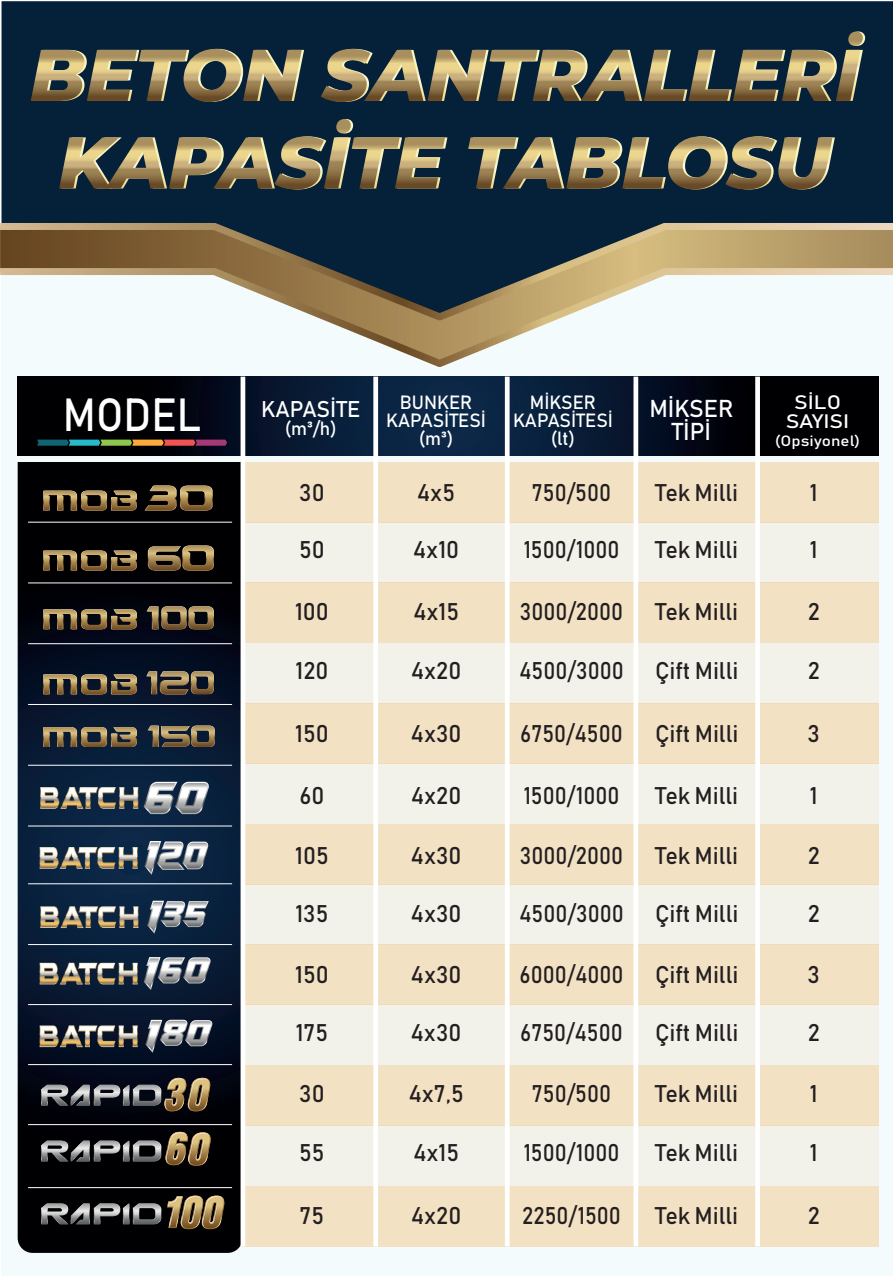
<style>
.page{position:relative;width:893px;height:1276px;background:#fff}
.page>*{position:absolute;margin:0;border:0;box-sizing:border-box;transform-origin:0 0}
.t1{font:45.75px "Bahnschrift";color:#fff;scale:.93 1}
.t2{font:24.15px/23.2px "Bahnschrift";color:#fff;text-align:center}
.t3{font:23.85px "Bahnschrift";color:#231f20}
.t4{font:23.85px "Bahnschrift";color:#231f20;scale:.91 1}
.t5{font:22.5px "Bahnschrift";color:#fff}
.t6{font:19.2px/18.6px "Bahnschrift";color:#fff;text-align:center;scale:1.15 1}
.t7{font:18.9px/18.3px "Bahnschrift";color:#fff;text-align:center}
.t8{font:14.7px "Bahnschrift";color:#fff;scale:1.15 1}
</style>
<div class="page">
<div style="left:1px;top:200px;width:892px;height:1076px;background:#f3fbfc"></div>
<div style="left:2px;top:1px;width:891px;height:222px;background:#052039"></div>
<svg style="left:0;top:223px;width:893px;height:144px"></svg>
<svg style="left:0;top:226px;width:893px;height:137px"></svg>
<svg style="left:0;top:230px;width:893px;height:130px"></svg>
<div style="left:227px;top:462px;width:652px;height:60px;background:#f3e1c4"></div>
<div style="left:227px;top:522px;width:652px;height:60px;background:#f3f2ea"></div>
<div style="left:227px;top:582px;width:652px;height:61px;background:#f3e1c4"></div>
<div style="left:227px;top:643px;width:652px;height:60px;background:#f3f2ea"></div>
<div style="left:227px;top:703px;width:652px;height:60px;background:#f3e1c4"></div>
<div style="left:227px;top:763px;width:652px;height:60px;background:#f3f2ea"></div>
<div style="left:227px;top:824px;width:652px;height:60px;background:#f3e1c4"></div>
<div style="left:227px;top:884px;width:652px;height:60px;background:#f3f2ea"></div>
<div style="left:227px;top:944px;width:652px;height:60px;background:#f3e1c4"></div>
<div style="left:227px;top:1004px;width:652px;height:61px;background:#f3f2ea"></div>
<div style="left:227px;top:1065px;width:652px;height:60px;background:#f3e1c4"></div>
<div style="left:227px;top:1186px;width:652px;height:60px;background:#f3e1c4"></div>
<div style="left:227px;top:1125px;width:652px;height:60px;background:#f3f2ea"></div>
<svg style="left:18px;top:376px;width:861px;height:80px;background:#061327"></svg>
<svg style="left:23px;top:381px;width:214px;height:71px;background:#0a0b0f"></svg>
<svg style="left:18px;top:462px;width:225px;height:791px;background:#071121"></svg>
<svg style="left:145px;top:485px;width:68px;height:25px;background:#6b5736"></svg>
<svg style="left:43px;top:491px;width:94px;height:19px;background:#6e5a37"></svg>
<svg style="left:43px;top:550px;width:94px;height:20px;background:#6d5938"></svg>
<svg style="left:148px;top:545px;width:66px;height:25px;background:#745f3c"></svg>
<svg style="left:43px;top:674px;width:94px;height:20px;background:#706147"></svg>
<svg style="left:146px;top:671px;width:68px;height:23px;background:#6c5e47"></svg>
<svg style="left:43px;top:727px;width:94px;height:20px;background:#73654b"></svg>
<svg style="left:148px;top:725px;width:67px;height:22px"></svg>
<svg style="left:43px;top:609px;width:94px;height:20px;background:#6f5d3e"></svg>
<svg style="left:146px;top:606px;width:68px;height:23px;background:#6a593e"></svg>
<svg style="left:40px;top:906px;width:98px;height:22px;background:#84837b"></svg>
<svg style="left:147px;top:900px;width:62px;height:33px;background:#717c89"></svg>
<svg style="left:40px;top:962px;width:98px;height:22px;background:#817f76"></svg>
<svg style="left:144px;top:957px;width:67px;height:33px;background:#737b86"></svg>
<svg style="left:40px;top:1025px;width:98px;height:22px;background:#827c71"></svg>
<svg style="left:145px;top:1019px;width:68px;height:34px;background:#6f757e"></svg>
<svg style="left:40px;top:787px;width:98px;height:22px;background:#84847c"></svg>
<svg style="left:144px;top:782px;width:65px;height:32px"></svg>
<svg style="left:40px;top:847px;width:98px;height:21px"></svg>
<svg style="left:145px;top:841px;width:64px;height:34px"></svg>
<div style="left:373px;top:377px;width:5px;height:869px;background:#fff"></div>
<hr style="left:241px;top:377px;width:4px;height:869px;background:#fff">
<div style="left:505px;top:377px;width:5px;height:869px;background:#fff"></div>
<div style="left:633px;top:377px;width:5px;height:869px;background:#fff"></div>
<div style="left:755px;top:377px;width:5px;height:869px;background:#fff"></div>
<svg style="left:41px;top:1131px;width:171px;height:36px;background:#4a453d"></svg>
<svg style="left:41px;top:1195px;width:184px;height:35px;background:#504a3f"></svg>
<svg style="left:41px;top:1078px;width:170px;height:34px;background:#4f4b48"></svg>
<hr style="left:28px;top:522px;width:204px;height:1px;background:#fff">
<hr style="left:28px;top:582px;width:204px;height:1px;background:#fff">
<hr style="left:28px;top:643px;width:204px;height:1px;background:#fff">
<hr style="left:28px;top:704px;width:204px;height:1px;background:#fff">
<hr style="left:28px;top:765px;width:204px;height:1px;background:#fff">
<hr style="left:28px;top:825px;width:204px;height:1px;background:#fff">
<hr style="left:28px;top:883px;width:204px;height:1px;background:#fff">
<hr style="left:28px;top:944px;width:204px;height:1px;background:#fff">
<hr style="left:28px;top:1004px;width:204px;height:1px;background:#fff">
<hr style="left:28px;top:1064px;width:204px;height:1px;background:#fff">
<hr style="left:28px;top:1124px;width:204px;height:1px;background:#fff">
<hr style="left:28px;top:1187px;width:204px;height:1px;background:#fff">
<svg style="left:31px;top:49px;width:273px;height:53px;background:#746f57"></svg>
<svg style="left:321px;top:32px;width:544px;height:70px;background:#53574e"></svg>
<svg style="left:59px;top:119px;width:388px;height:70px;background:#56594f"></svg>
<svg style="left:468px;top:136px;width:367px;height:53px;background:#6c6955"></svg>
<h1 class="t1" style="left:63px;top:386px;width:150px">MODEL</h1>
<p class="t5" style="left:261px;top:395px;width:101px">KAPASİTE</p>
<p class="t7" style="left:285px;top:419px;width:53px">(m³/h)</p>
<p class="t7" style="left:386px;top:393px;width:101px">BUNKER<br>KAPASİTESİ (m³)</p>
<p class="t7" style="left:513px;top:393px;width:101px">MİKSER<br>KAPASİTESİ (lt)</p>
<p class="t2" style="left:649px;top:396px;width:86px">MİKSER<br>TİPİ</p>
<p class="t6" style="left:786px;top:393px;width:57px">SİLO<br>SAYISI</p>
<p class="t8" style="left:775px;top:432px;width:76px">(Opsiyonel)</p>
<p class="t3" style="left:299px;top:477px;width:27px">30</p>
<p class="t3" style="left:417px;top:477px;width:40px">4x5</p>
<p class="t4" style="left:532px;top:477px;width:89px">750/500</p>
<p class="t3" style="left:655px;top:477px;width:84px">Tek Milli</p>
<p class="t3" style="left:810px;top:477px;width:9px">1</p>
<p class="t3" style="left:299px;top:534px;width:27px">50</p>
<p class="t3" style="left:413px;top:534px;width:48px">4x10</p>
<p class="t4" style="left:524px;top:534px;width:107px">1500/1000</p>
<p class="t3" style="left:655px;top:534px;width:84px">Tek Milli</p>
<p class="t3" style="left:810px;top:534px;width:9px">1</p>
<p class="t3" style="left:295px;top:597px;width:35px">100</p>
<p class="t3" style="left:413px;top:597px;width:48px">4x15</p>
<p class="t4" style="left:520px;top:597px;width:115px">3000/2000</p>
<p class="t3" style="left:655px;top:597px;width:84px">Tek Milli</p>
<p class="t3" style="left:808px;top:597px;width:14px">2</p>
<p class="t3" style="left:295px;top:655px;width:34px">120</p>
<p class="t3" style="left:411px;top:655px;width:52px">4x20</p>
<p class="t4" style="left:519px;top:655px;width:116px">4500/3000</p>
<p class="t3" style="left:655px;top:655px;width:85px">Çift Milli</p>
<p class="t3" style="left:808px;top:655px;width:14px">2</p>
<p class="t3" style="left:295px;top:718px;width:35px">150</p>
<p class="t3" style="left:411px;top:718px;width:52px">4x30</p>
<p class="t4" style="left:520px;top:718px;width:114px">6750/4500</p>
<p class="t3" style="left:655px;top:718px;width:85px">Çift Milli</p>
<p class="t3" style="left:807px;top:718px;width:14px">3</p>
<p class="t3" style="left:299px;top:781px;width:27px">60</p>
<p class="t3" style="left:411px;top:781px;width:52px">4x20</p>
<p class="t4" style="left:524px;top:781px;width:107px">1500/1000</p>
<p class="t3" style="left:655px;top:781px;width:84px">Tek Milli</p>
<p class="t3" style="left:810px;top:781px;width:9px">1</p>
<p class="t3" style="left:295px;top:840px;width:35px">105</p>
<p class="t3" style="left:411px;top:840px;width:52px">4x30</p>
<p class="t4" style="left:520px;top:840px;width:115px">3000/2000</p>
<p class="t3" style="left:655px;top:840px;width:84px">Tek Milli</p>
<p class="t3" style="left:808px;top:840px;width:14px">2</p>
<p class="t3" style="left:295px;top:898px;width:35px">135</p>
<p class="t3" style="left:411px;top:898px;width:52px">4x30</p>
<p class="t4" style="left:519px;top:898px;width:116px">4500/3000</p>
<p class="t3" style="left:655px;top:898px;width:85px">Çift Milli</p>
<p class="t3" style="left:808px;top:898px;width:14px">2</p>
<p class="t3" style="left:295px;top:959px;width:35px">150</p>
<p class="t3" style="left:411px;top:959px;width:52px">4x30</p>
<p class="t4" style="left:520px;top:959px;width:116px">6000/4000</p>
<p class="t3" style="left:655px;top:959px;width:85px">Çift Milli</p>
<p class="t3" style="left:807px;top:959px;width:14px">3</p>
<p class="t3" style="left:296px;top:1018px;width:34px">175</p>
<p class="t3" style="left:411px;top:1018px;width:52px">4x30</p>
<p class="t4" style="left:520px;top:1018px;width:114px">6750/4500</p>
<p class="t3" style="left:655px;top:1018px;width:85px">Çift Milli</p>
<p class="t3" style="left:808px;top:1018px;width:14px">2</p>
<p class="t3" style="left:299px;top:1078px;width:27px">30</p>
<p class="t3" style="left:408px;top:1078px;width:57px">4x7,5</p>
<p class="t4" style="left:532px;top:1078px;width:89px">750/500</p>
<p class="t3" style="left:655px;top:1078px;width:84px">Tek Milli</p>
<p class="t3" style="left:810px;top:1078px;width:9px">1</p>
<p class="t3" style="left:299px;top:1137px;width:27px">55</p>
<p class="t3" style="left:413px;top:1137px;width:48px">4x15</p>
<p class="t4" style="left:524px;top:1137px;width:107px">1500/1000</p>
<p class="t3" style="left:655px;top:1137px;width:84px">Tek Milli</p>
<p class="t3" style="left:810px;top:1137px;width:9px">1</p>
<p class="t3" style="left:300px;top:1200px;width:26px">75</p>
<p class="t3" style="left:411px;top:1200px;width:52px">4x20</p>
<p class="t4" style="left:522px;top:1200px;width:110px">2250/1500</p>
<p class="t3" style="left:655px;top:1200px;width:84px">Tek Milli</p>
<p class="t3" style="left:808px;top:1200px;width:14px">2</p>
</div>
